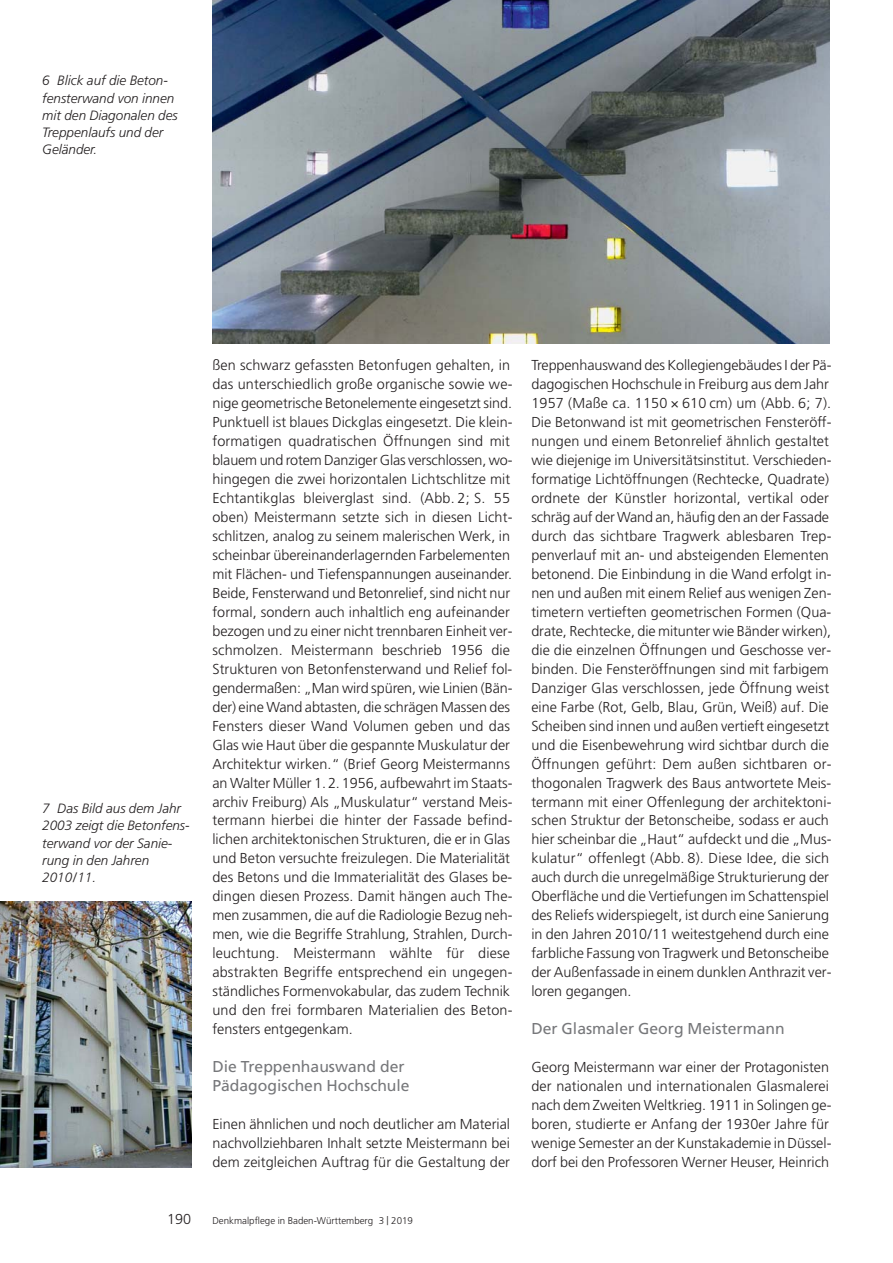
<style>
.page{position:relative;width:893px;height:1263px;background:#fff}
.page>*{position:absolute;margin:0;border:0;box-sizing:border-box;transform-origin:0 0}
.t1{font:15.75px/19px "Frutiger";color:#77787b}
.t2{font:300 14.4px/19px "Frutiger";color:#231f20}
.t3{font:italic 300 13.5px/17.2px "Frutiger";color:#231f20}
.t4{font:300 9.75px "Frutiger";color:#231f20}
.s1{font-size:12px}
</style>
<div class="page">
<img style="left:0;top:901px;width:191px;height:266px">
<img style="left:212px;top:0;width:617px;height:344px">
<p class="t3" style="left:42px;top:73px;width:137px">6 Blick auf die Beton&shy;fensterwand von innen mit den Diagonalen des<br>Treppenlaufs und der<br>Geländer.</p>
<p class="t3" style="left:42px;top:801px;width:149px">7 Das Bild aus dem Jahr<br>2003 zeigt die Betonfens&shy;terwand vor der Sanie&shy;rung in den Jahren<br>2010/11.</p>
<p class="t2" style="left:167px;top:1211px;width:26px">190</p>
<p class="t2" style="left:212px;top:356px;width:302px">ßen schwarz gefassten Betonfugen gehalten, in das unterschiedlich große organische sowie we&shy;nige geometrische Betonelemente eingesetzt sind.<br>Punktuell ist blaues Dickglas eingesetzt. Die klein&shy;formatigen quadratischen Öffnungen sind mit blauem und rotem Danziger Glas verschlossen, wo&shy;hingegen die zwei horizontalen Lichtschlitze mit Echtantikglas bleiverglast sind. (Abb. 2; S. 55 oben) Meistermann setzte sich in diesen Licht&shy;schlitzen, analog zu seinem malerischen Werk, in scheinbar übereinanderlagernden Farbelementen mit Flächen- und Tiefenspannungen auseinander.<br>Beide, Fensterwand und Betonrelief, sind nicht nur formal, sondern auch inhaltlich eng aufeinander bezogen und zu einer nicht trennbaren Einheit ver&shy;schmolzen. Meistermann beschrieb 1956 die Strukturen von Betonfensterwand und Relief fol&shy;gendermaßen: „Man wird spüren, wie Linien (Bän&shy;der) eine Wand abtasten, die schrägen Massen des Fensters dieser Wand Volumen geben und das Glas wie Haut über die gespannte Muskulatur der Architektur wirken.“ (Brief Georg Meistermanns an Walter Müller 1.2.1956, aufbewahrt im Staats&shy;archiv Freiburg) Als „Muskulatur“ verstand Meis&shy;termann hierbei die hinter der Fassade befind&shy;lichen architektonischen Strukturen, die er in Glas und Beton versuchte freizulegen. Die Materialität des Betons und die Immaterialität des Glases be&shy;dingen diesen Prozess. Damit hängen auch The&shy;men zusammen, die auf die Radiologie Bezug neh&shy;men, wie die Begriffe Strahlung, Strahlen, Durch&shy;leuchtung. Meistermann wählte für diese abstrakten Begriffe entsprechend ein ungegen&shy;ständliches Formenvokabular, das zudem Technik und den frei formbaren Materialien des Beton&shy;fensters entgegenkam.</p>
<p class="t1" style="left:212px;top:1059px;width:199px">Die Treppenhauswand der<br>Pädagogischen Hochschule</p>
<p class="t2" style="left:212px;top:1116px;width:299px;text-align:justify">Einen ähnlichen und noch deutlicher am Material nachvollziehbaren Inhalt setzte Meistermann bei dem zeitgleichen Auftrag für die Gestaltung der</p>
<p class="t4" style="left:212px;top:1217px;width:202px">Denkmalpflege in Baden-Württemberg 3 <span class="s1">|</span> 2019</p>
<p class="t2" style="left:531px;top:356px;width:302px">Treppenhauswand des Kollegiengebäudes I der Pä&shy;dagogischen Hochschule in Freiburg aus dem Jahr 1957 (Maße ca. 1150 × 610 cm) um (Abb. 6; 7).<br>Die Betonwand ist mit geometrischen Fensteröff&shy;nungen und einem Betonrelief ähnlich gestaltet wie diejenige im Universitätsinstitut. Verschieden&shy;formatige Lichtöffnungen (Rechtecke, Quadrate) ordnete der Künstler horizontal, vertikal oder schräg auf der Wand an, häufig den an der Fassade durch das sichtbare Tragwerk ablesbaren Trep&shy;penverlauf mit an- und absteigenden Elementen betonend. Die Einbindung in die Wand erfolgt in&shy;nen und außen mit einem Relief aus wenigen Zen&shy;timetern vertieften geometrischen Formen (Qua&shy;drate, Rechtecke, die mitunter wie Bänder wirken), die die einzelnen Öffnungen und Geschosse ver&shy;binden. Die Fensteröffnungen sind mit farbigem Danziger Glas verschlossen, jede Öffnung weist eine Farbe (Rot, Gelb, Blau, Grün, Weiß) auf. Die Scheiben sind innen und außen vertieft eingesetzt und die Eisenbewehrung wird sichtbar durch die Öffnungen geführt: Dem außen sichtbaren or&shy;thogonalen Tragwerk des Baus antwortete Meis&shy;termann mit einer Offenlegung der architektoni&shy;schen Struktur der Betonscheibe, sodass er auch hier scheinbar die „Haut“ aufdeckt und die „Mus&shy;kulatur“ offenlegt (Abb. 8). Diese Idee, die sich auch durch die unregelmäßige Strukturierung der Oberfläche und die Vertiefungen im Schattenspiel des Reliefs widerspiegelt, ist durch eine Sanierung in den Jahren 2010/11 weitestgehend durch eine farbliche Fassung von Tragwerk und Betonscheibe der Außenfassade in einem dunklen Anthrazit ver&shy;loren gegangen.</p>
<p class="t1" style="left:531px;top:1021px;width:255px">Der Glasmaler Georg Meistermann</p>
<p class="t2" style="left:531px;top:1059px;width:302px">Georg Meistermann war einer der Protagonisten der nationalen und internationalen Glasmalerei nach dem Zweiten Weltkrieg. 1911 in Solingen ge&shy;boren, studierte er Anfang der 1930er Jahre für wenige Semester an der Kunstakademie in Düssel - dorf bei den Professoren Werner Heuser, Heinrich</p>
</div>
